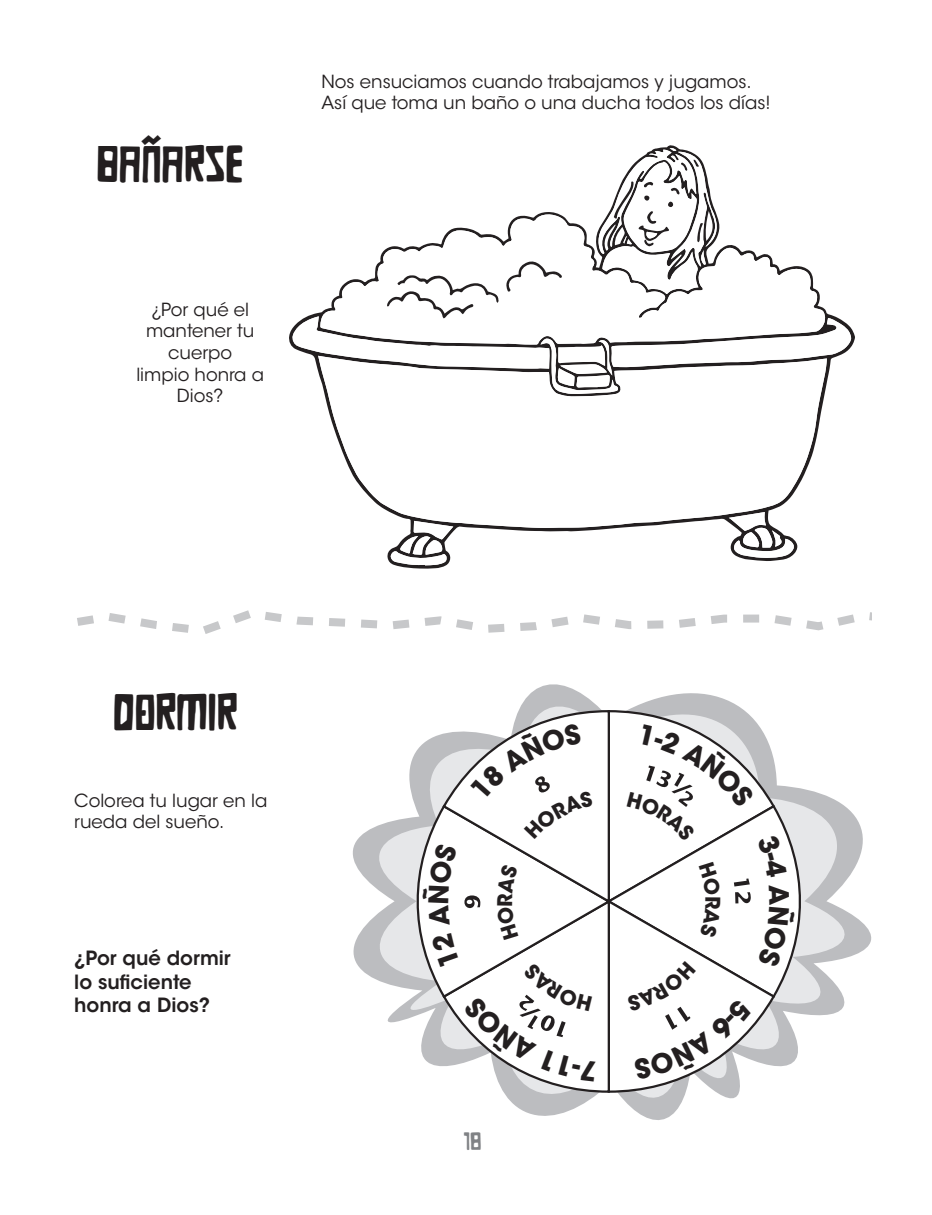
<style>
.page{position:relative;width:932px;height:1215px;background:#fff}
.page>*{position:absolute;margin:0;border:0;box-sizing:border-box;transform-origin:0 0}
.t1{font:45px "DK Die Bruecke";color:#231f20}
.t2{font:22.5px "DK Die Bruecke";color:#808285}
.t3{font:700 20.1px "ITC Avant Garde Std";color:#231f20}
.t4{font:600 19.5px/23.4px "ITC Avant Garde Std";color:#231f20}
.t5{font:18px/21.6px "ITC Avant Garde Std";color:#231f20}
</style>
<div class="page">
<svg style="left:324px;top:394px;width:501px;height:134px"></svg>
<svg style="left:390px;top:521px;width:63px;height:44px"></svg>
<svg style="left:728px;top:512px;width:66px;height:46px"></svg>
<svg style="left:291px;top:148px;width:560px;height:246px"></svg>
<svg style="left:77px;top:610px;width:794px;height:24px"></svg>
<svg style="left:359px;top:689px;width:503px;height:424px"></svg>
<svg style="left:409px;top:709px;width:399px;height:385px"></svg>
<h1 class="t1" style="left:96px;top:141px;width:149px">BAÑARSE</h1>
<p class="t5" style="left:136px;top:300px;width:129px;text-align:center">¿Por qué el mantener tu cuerpo<br>limpio honra a<br>Dios?</p>
<p class="t5" style="left:321px;top:72px;width:450px">Nos ensuciamos cuando trabajamos y jugamos.<br>Así que toma un baño o una ducha todos los días!</p>
<h1 class="t1" style="left:113px;top:688px;width:126px">DORMIR</h1>
<p class="t5" style="left:74px;top:791px;width:195px">Colorea tu lugar en la rueda del sueño.</p>
<p class="t4" style="left:74px;top:949px;width:158px">¿Por qué dormir lo suficiente honra a Dios?</p>
<p class="t2" style="left:463px;top:1129px;width:19px">18</p>
<p class="t3" style="left:720px;top:896px;width:15px;rotate:90deg">R</p>
</div>
